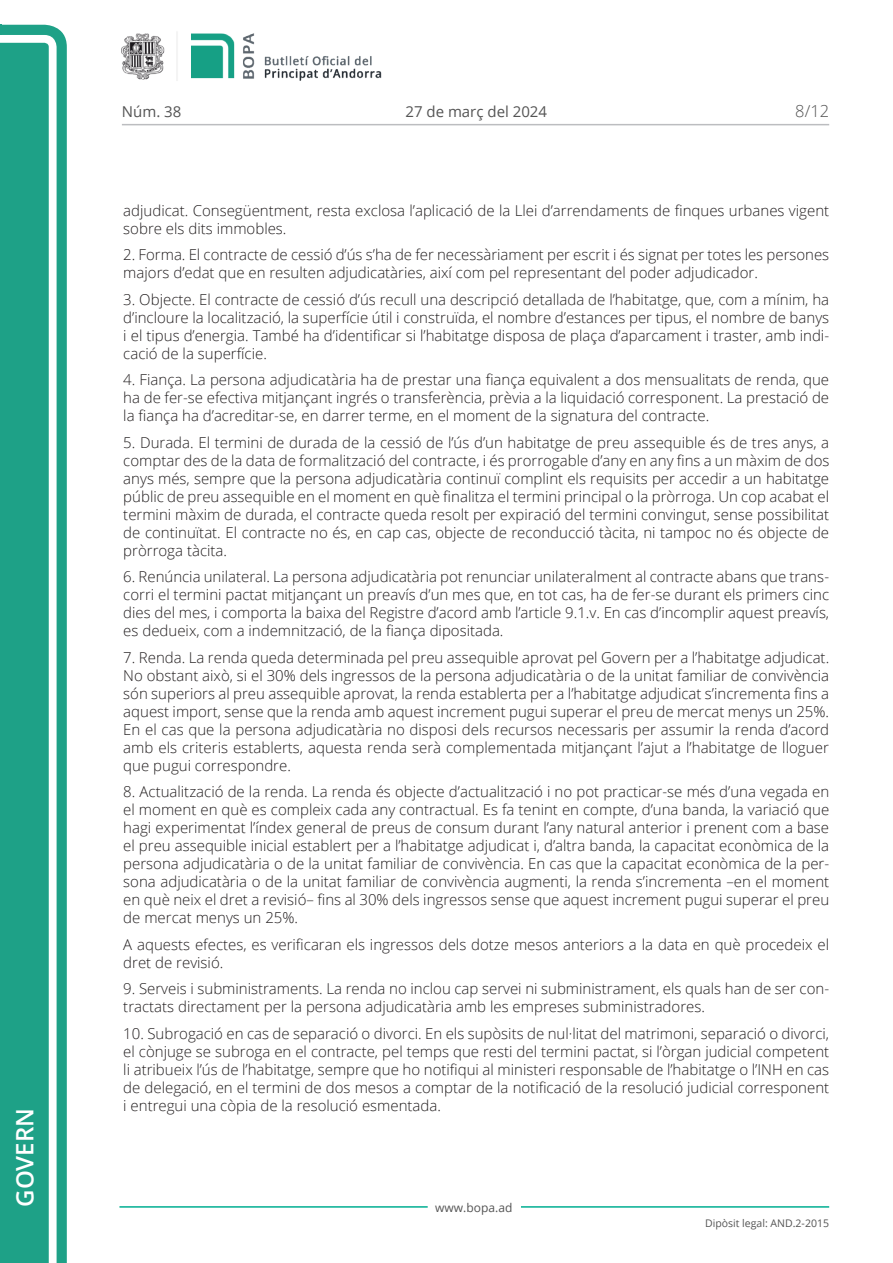
<style>
.page{position:relative;width:893px;height:1263px;background:#fff}
.page>*{position:absolute;margin:0;border:0;box-sizing:border-box;transform-origin:0 0}
.t1{font:600 24px "Open Sans";color:#fff}
.t2{font:300 16.5px "Open Sans";color:#545454}
.Body_text{font:300 15px/18px "Open Sans";color:#231f20;text-align:justify}
.t3{font:15px "Open Sans";color:#545454}
.t4{font:12px "Open Sans";color:#545454}
.t5{font:10.5px "Open Sans";color:#545454}
</style>
<div class="page">
<svg style="left:0;top:25px;width:67px;height:1238px;fill:#1ea187"></svg>
<div style="left:0;top:43px;width:49px;height:1220px;background:#1ea187"></div>
<img style="left:122px;top:32px;width:260px;height:49px">
<hr style="left:119px;top:1206px;width:309px;height:2px;background:#00ae91">
<hr style="left:521px;top:1206px;width:308px;height:2px;background:#00ae91">
<hr style="left:122px;top:124px;width:707px;height:1px;background:#bcbdc0">
<h1 class="t1" style="left:8px;top:1207px;width:100px;rotate:-90deg">Govern</h1>
<p class="t3" style="left:122px;top:102px;width:61px">Núm. 38</p>
<p class="t3" style="left:405px;top:102px;width:143px">27 de març del 2024</p>
<p class="t2" style="left:795px;top:100px;width:35px">8/12</p>
<p class="Body_text" style="left:123px;top:201px;width:707px">adjudicat. Consegüentment, resta exclosa l’aplicació de la Llei d’arrendaments de finques urbanes vigent sobre els dits immobles.</p>
<p class="Body_text" style="left:123px;top:245px;width:707px">2. Forma. El contracte de cessió d’ús s’ha de fer necessàriament per escrit i és signat per totes les persones majors d’edat que en resulten adjudicatàries, així com pel representant del poder adjudicador.</p>
<p class="Body_text" style="left:123px;top:290px;width:707px">3. Objecte. El contracte de cessió d’ús recull una descripció detallada de l’habitatge, que, com a mínim, ha d’incloure la localització, la superfície útil i construïda, el nombre d’estances per tipus, el nombre de banys i el tipus d’energia. També ha d’identificar si l’habitatge disposa de plaça d’aparcament i traster, amb indi&shy;cació de la superfície.</p>
<p class="Body_text" style="left:123px;top:370px;width:707px">4. Fiança. La persona adjudicatària ha de prestar una fiança equivalent a dos mensualitats de renda, que ha de fer-se efectiva mitjançant ingrés o transferència, prèvia a la liquidació corresponent. La prestació de la fiança ha d’acreditar-se, en darrer terme, en el moment de la signatura del contracte.</p>
<p class="Body_text" style="left:123px;top:433px;width:708px">5. Durada. El termini de durada de la cessió de l’ús d’un habitatge de preu assequible és de tres anys, a comptar des de la data de formalització del contracte, i és prorrogable d’any en any fins a un màxim de dos anys més, sempre que la persona adjudicatària continuï complint els requisits per accedir a un habitatge públic de preu assequible en el moment en què finalitza el termini principal o la pròrroga. Un cop acabat el termini màxim de durada, el contracte queda resolt per expiració del termini convingut, sense possibilitat de continuïtat. El contracte no és, en cap cas, objecte de reconducció tàcita, ni tampoc no és objecte de pròrroga tàcita.</p>
<p class="Body_text" style="left:123px;top:567px;width:707px">6. Renúncia unilateral. La persona adjudicatària pot renunciar unilateralment al contracte abans que trans&shy;corri el termini pactat mitjançant un preavís d’un mes que, en tot cas, ha de fer-se durant els primers cinc dies del mes, i comporta la baixa del Registre d’acord amb l’article 9.1.v. En cas d’incomplir aquest preavís, es dedueix, com a indemnització, de la fiança dipositada.</p>
<p class="Body_text" style="left:123px;top:648px;width:707px">7. Renda. La renda queda determinada pel preu assequible aprovat pel Govern per a l’habitatge adjudicat.<br>No obstant això, si el 30% dels ingressos de la persona adjudicatària o de la unitat familiar de convivència són superiors al preu assequible aprovat, la renda establerta per a l’habitatge adjudicat s’incrementa fins a aquest import, sense que la renda amb aquest increment pugui superar el preu de mercat menys un 25%.<br>En el cas que la persona adjudicatària no disposi dels recursos necessaris per assumir la renda d’acord amb els criteris establerts, aquesta renda serà complementada mitjançant l’ajut a l’habitatge de lloguer que pugui correspondre.</p>
<p class="Body_text" style="left:123px;top:782px;width:707px">8. Actualització de la renda. La renda és objecte d’actualització i no pot practicar-se més d’una vegada en el moment en què es compleix cada any contractual. Es fa tenint en compte, d’una banda, la variació que hagi experimentat l’índex general de preus de consum durant l’any natural anterior i prenent com a base el preu assequible inicial establert per a l’habitatge adjudicat i, d’altra banda, la capacitat econòmica de la persona adjudicatària o de la unitat familiar de convivència. En cas que la capacitat econòmica de la per&shy;sona adjudicatària o de la unitat familiar de convivència augmenti, la renda s’incrementa –en el moment en què neix el dret a revisió– fins al 30% dels ingressos sense que aquest increment pugui superar el preu de mercat menys un 25%.</p>
<p class="Body_text" style="left:123px;top:935px;width:707px">A aquests efectes, es verificaran els ingressos dels dotze mesos anteriors a la data en què procedeix el dret de revisió.</p>
<p class="Body_text" style="left:123px;top:979px;width:707px">9. Serveis i subministraments. La renda no inclou cap servei ni subministrament, els quals han de ser con&shy;tractats directament per la persona adjudicatària amb les empreses subministradores.</p>
<p class="Body_text" style="left:123px;top:1024px;width:707px">10. Subrogació en cas de separació o divorci. En els supòsits de nul·litat del matrimoni, separació o divorci, el cònjuge se subroga en el contracte, pel temps que resti del termini pactat, si l’òrgan judicial competent li atribueix l’ús de l’habitatge, sempre que ho notifiqui al ministeri responsable de l’habitatge o l’INH en cas de delegació, en el termini de dos mesos a comptar de la notificació de la resolució judicial corresponent i entregui una còpia de la resolució esmentada.</p>
<p class="t4" style="left:435px;top:1199px;width:79px">www.bopa.ad</p>
<p class="t5" style="left:705px;top:1216px;width:125px">Dipòsit legal: AND.2-2015</p>
</div>
